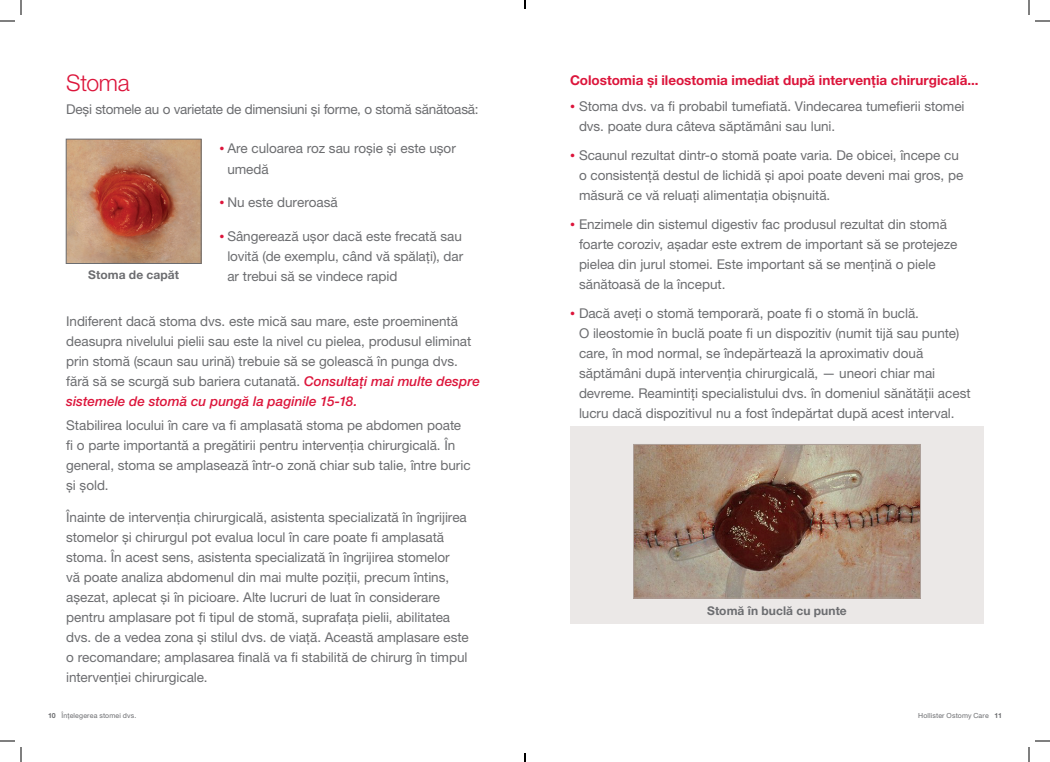
<style>
.page{position:relative;width:1050px;height:762px;background:#fff}
.page>*{position:absolute;margin:0;border:0;box-sizing:border-box;transform-origin:0 0}
.Heading_1{font:300 23px "Helvetica Neue LT Pro";letter-spacing:-.01em;color:#dc153b}
.Body{font:13.5px/20px "Helvetica Neue LT Pro";letter-spacing:-.005em;color:#6c6d70}
.Heading_1-2{font:700 13.5px "Helvetica Neue LT Pro";color:#dc153b}
.Body-2{font:700 12px "Helvetica Neue LT Pro";letter-spacing:.005em;color:#6c6d70}
.Body-3{font:7px "Helvetica Neue LT Pro";letter-spacing:.015em;color:#6c6d70}
.s1{font-size:10px;color:#dc153b}
.s2{font-weight:500;font-style:italic;color:#dc153b}
.s3{font-weight:700}
</style>
<div class="page">
<img style="left:68px;top:141px;width:132px;height:121px">
<div style="left:66px;top:139px;width:136px;height:125px;border:1px solid #6c6d70"></div>
<div style="left:570px;top:426px;width:414px;height:198px;background:#ebe8e7"></div>
<img style="left:635px;top:446px;width:284px;height:151px">
<div style="left:633px;top:444px;width:288px;height:155px;border:1px solid #ada09a"></div>
<svg style="left:0;top:0;width:22px;height:22px"></svg>
<svg style="left:0;top:740px;width:22px;height:22px"></svg>
<svg style="left:1028px;top:0;width:22px;height:22px"></svg>
<svg style="left:1028px;top:740px;width:22px;height:22px"></svg>
<svg style="left:524px;top:0;width:2px;height:9px"></svg>
<svg style="left:524px;top:753px;width:2px;height:9px"></svg>
<p class="Heading_1" style="left:66px;top:69px;width:65px">Stoma</p>
<p class="Body" style="left:66px;top:99px;width:414px">Deși stomele au o varietate de dimensiuni și forme, o stomă sănătoasă:</p>
<p class="Body" style="left:227px;top:137px;width:230px;line-height:21px;text-indent:-8px"><span class="s1">•</span> Are culoarea roz sau roșie și este ușor umedă</p>
<p class="Body" style="left:220px;top:192px;width:120px"><span class="s1">•</span> Nu este dureroasă</p>
<p class="Body" style="left:227px;top:226px;width:237px;text-align:justify;text-indent:-8px"><span class="s1">•</span> Sângerează ușor dacă este frecată sau lovită (de exemplu, când vă spălați), dar ar trebui să se vindece rapid</p>
<p class="Body" style="left:66px;top:311px;width:415px">Indiferent dacă stoma dvs. este mică sau mare, este proeminentă deasupra nivelului pielii sau este la nivel cu pielea, produsul eliminat prin stomă (scaun sau urină) trebuie să se golească în punga dvs. fără să se scurgă sub bariera cutanată. <span class="s2">Consultați mai multe despre sistemele de stomă cu pungă la paginile 15-18.</span></p>
<p class="Body" style="left:66px;top:415px;width:406px">Stabilirea locului în care va fi amplasată stoma pe abdomen poate fi o parte importantă a pregătirii pentru intervenția chirurgicală. În general, stoma se amplasează într-o zonă chiar sub talie, între buric și șold.</p>
<p class="Body" style="left:66px;top:507px;width:404px">Înainte de intervenția chirurgicală, asistenta specializată în îngrijirea stomelor și chirurgul pot evalua locul în care poate fi amplasată stoma. În acest sens, asistenta specializată în îngrijirea stomelor<br>vă poate analiza abdomenul din mai multe poziții, precum întins, așezat, aplecat și în picioare. Alte lucruri de luat în considerare pentru amplasare pot fi tipul de stomă, suprafața pielii, abilitatea dvs. de a vedea zona și stilul dvs. de viață. Această amplasare este o recomandare; amplasarea finală va fi stabilită de chirurg în timpul intervenției chirurgicale.</p>
<p class="Body-2" style="left:88px;top:267px;width:92px">Stoma de capăt</p>
<p class="Heading_1-2" style="left:570px;top:71px;width:410px">Colostomia și ileostomia imediat după intervenția chirurgicală...</p>
<p class="Body" style="left:579px;top:96px;width:387px;text-indent:-9px"><span class="s1">•</span> Stoma dvs. va fi probabil tumefiată. Vindecarea tumefierii stomei dvs. poate dura câteva săptămâni sau luni.</p>
<p class="Body" style="left:579px;top:145px;width:386px;text-indent:-9px"><span class="s1">•</span> Scaunul rezultat dintr-o stomă poate varia. De obicei, începe cu o consistență destul de lichidă și apoi poate deveni mai gros, pe măsură ce vă reluați alimentația obișnuită.</p>
<p class="Body" style="left:579px;top:214px;width:380px;text-indent:-9px"><span class="s1">•</span> Enzimele din sistemul digestiv fac produsul rezultat din stomă foarte coroziv, așadar este extrem de important să se protejeze pielea din jurul stomei. Este important să se mențină o piele sănătoasă de la început.</p>
<p class="Body" style="left:579px;top:303px;width:393px;text-indent:-9px"><span class="s1">•</span> Dacă aveți o stomă temporară, poate fi o stomă în buclă.<br>O ileostomie în buclă poate fi un dispozitiv (numit tijă sau punte) care, în mod normal, se îndepărtează la aproximativ două săptămâni după intervenția chirurgicală, — uneori chiar mai devreme. Reamintiți specialistului dvs. în domeniul sănătății acest lucru dacă dispozitivul nu a fost îndepărtat după acest interval.</p>
<p class="Body-2" style="left:707px;top:604px;width:141px">Stomă în buclă cu punte</p>
<p class="Body-3" style="left:48px;top:711px;width:90px"><span class="s3">10</span> Înțelegerea stomei dvs.</p>
<p class="Body-3" style="left:918px;top:711px;width:85px">Hollister Ostomy Care <span class="s3">11</span></p>
</div>
